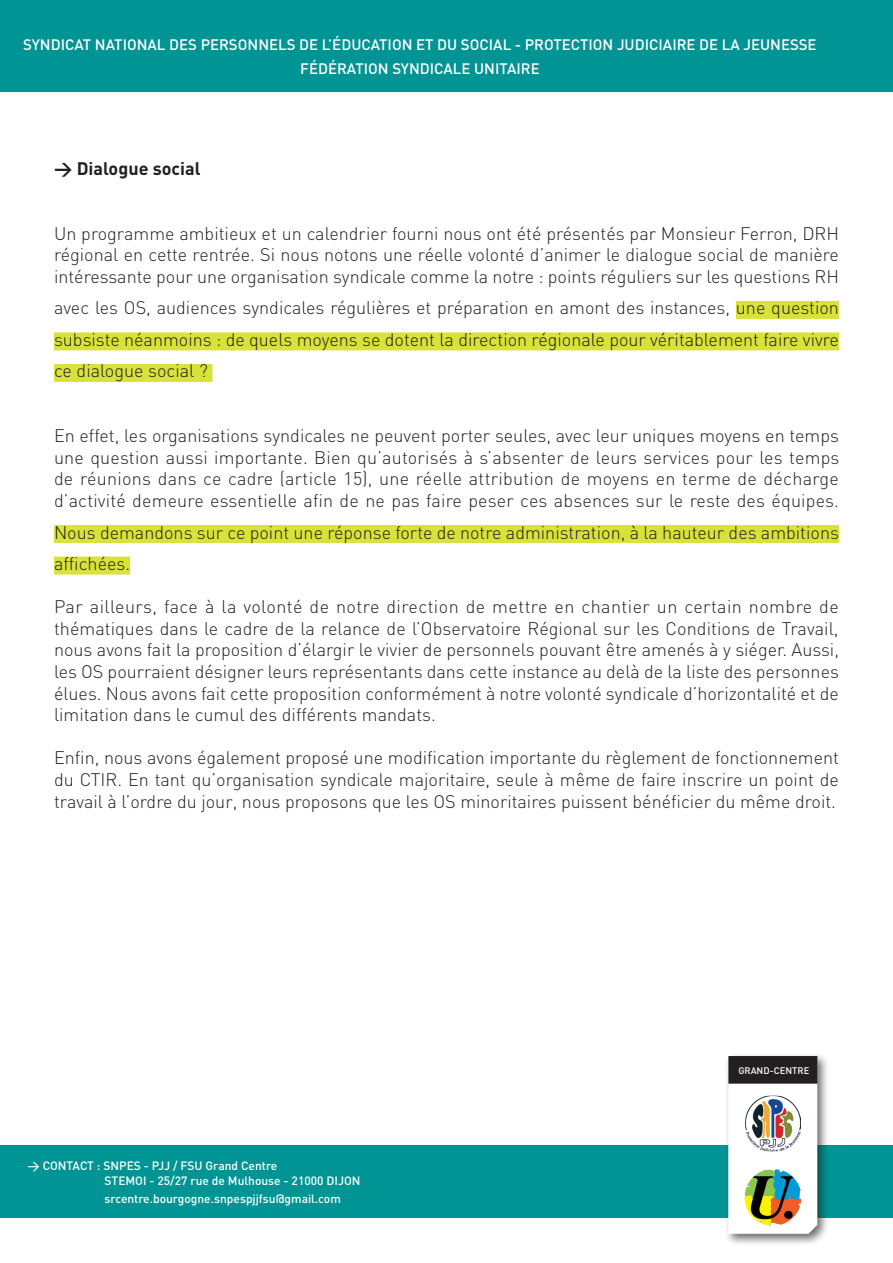
<style>
.page{position:relative;width:893px;height:1263px;background:#fff}
.page>*{position:absolute;margin:0;border:0;box-sizing:border-box;transform-origin:0 0}
.t1{font:300 18px/21.6px "DIN";color:#231f20;text-align:justify}
.t2{font:700 18px "DIN";color:#231f20}
.t3{font:500 15px "DIN";color:#fff}
.t4{font:500 12px "DIN";color:#fff}
.t5{font:500 9.45px "DIN";color:#fff}
</style>
<div class="page">
<div style="left:0;top:1145px;width:893px;height:72px;background:#009494"></div>
<div style="left:724px;top:1052px;width:106px;height:194px;background:#231f20;opacity:.65"></div>
<svg style="left:728px;top:1084px;width:89px;height:150px"></svg>
<img style="left:745px;top:1096px;width:56px;height:55px">
<img style="left:745px;top:1169px;width:56px;height:57px;border-radius:28px">
<div style="left:729px;top:1057px;width:87px;height:26px;background:#231f20"></div>
<div style="left:728px;top:1056px;width:89px;height:28px;border:2px solid #231f20"></div>
<div style="left:736px;top:301px;width:103px;height:18px;background:#d9e13b"></div>
<div style="left:54px;top:332px;width:785px;height:18px;background:#d9e13b"></div>
<div style="left:54px;top:364px;width:158px;height:18px;background:#d9e13b"></div>
<div style="left:54px;top:525px;width:785px;height:18px;background:#d9e13b"></div>
<div style="left:54px;top:556px;width:76px;height:18px;background:#d9e13b"></div>
<div style="left:0;top:0;width:893px;height:91px;background:#009494"></div>
<p class="t3" style="left:23px;top:35px;width:795px">SYNDICAT NATIONAL DES PERSONNELS DE L’ÉDUCATION ET DU SOCIAL - PROTECTION JUDICIAIRE DE LA JEUNESSE</p>
<p class="t3" style="left:300px;top:59px;width:241px">FÉDÉRATION SYNDICALE UNITAIRE</p>
<p class="t2" style="left:54px;top:157px;width:148px">&gt; Dialogue social</p>
<p class="t1" style="left:54px;top:222px;width:786px">Un programme ambitieux et un calendrier fourni nous ont été présentés par Monsieur Ferron, DRH régional en cette rentrée. Si nous notons une réelle volonté d’animer le dialogue social de manière intéressante pour une organisation syndicale comme la notre : points réguliers sur les questions RH</p>
<p class="t1" style="left:54px;top:292px;width:786px;line-height:31.5px">avec les OS, audiences syndicales régulières et préparation en amont des instances, une question subsiste néanmoins : de quels moyens se dotent la direction régionale pour véritablement faire vivre ce dialogue social ?</p>
<p class="t1" style="left:54px;top:425px;width:787px">En effet, les organisations syndicales ne peuvent porter seules, avec leur uniques moyens en temps une question aussi importante. Bien qu’autorisés à s’absenter de leurs services pour les temps de réunions dans ce cadre (article 15), une réelle attribution de moyens en terme de décharge d’activité demeure essentielle afin de ne pas faire peser ces absences sur le reste des équipes.</p>
<p class="t1" style="left:54px;top:516px;width:786px;line-height:31.5px">Nous demandons sur ce point une réponse forte de notre administration, à la hauteur des ambitions affichées.</p>
<p class="t1" style="left:54px;top:596px;width:786px">Par ailleurs, face à la volonté de notre direction de mettre en chantier un certain nombre de thématiques dans le cadre de la relance de l’Observatoire Régional sur les Conditions de Travail, nous avons fait la proposition d’élargir le vivier de personnels pouvant être amenés à y siéger. Aussi, les OS pourraient désigner leurs représentants dans cette instance au delà de la liste des personnes élues. Nous avons fait cette proposition conformément à notre volonté syndicale d’horizontalité et de limitation dans le cumul des différents mandats.</p>
<p class="t1" style="left:54px;top:747px;width:786px">Enfin, nous avons également proposé une modification importante du règlement de fonctionnement du CTIR. En tant qu’organisation syndicale majoritaire, seule à même de faire inscrire un point de travail à l’ordre du jour, nous proposons que les OS minoritaires puissent bénéficier du même droit.</p>
<p class="t4" style="left:27px;top:1158px;width:251px">&gt; CONTACT : SNPES - PJJ / FSU Grand Centre</p>
<p class="t4" style="left:105px;top:1172px;width:257px">STEMOI - 25/27 rue de Mulhouse - 21000 DIJON</p>
<p class="t4" style="left:105px;top:1190px;width:238px">srcentre.bourgogne.snpespjjfsu@gmail.com</p>
<p class="t5" style="left:738px;top:1065px;width:73px">GRAND-CENTRE</p>
</div>
